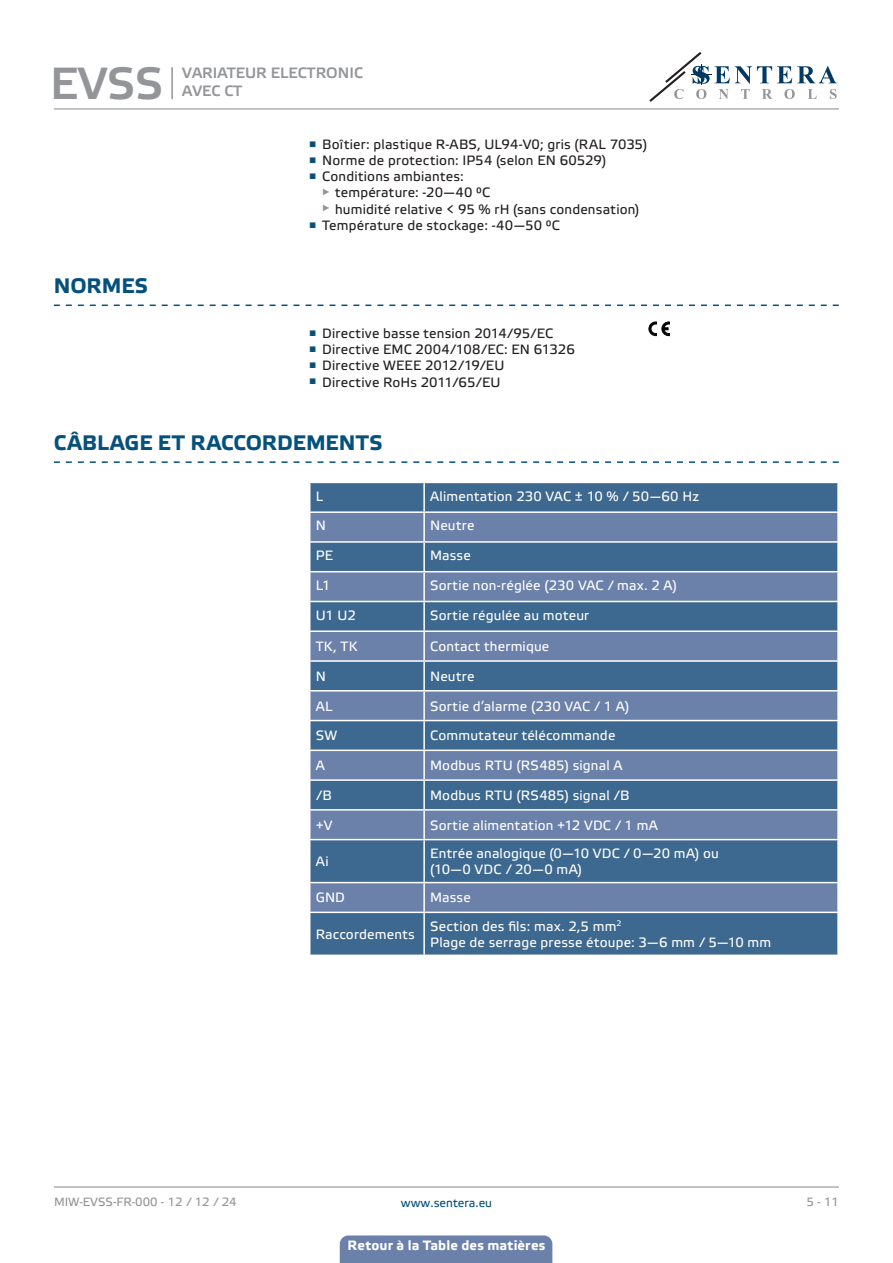
<style>
.page{position:relative;width:893px;height:1263px;background:#fff}
.page>*{position:absolute;margin:0;border:0;box-sizing:border-box;transform-origin:0 0}
.t1{font:45px "Etelka Medium Pro";color:#939598}
.t2{font:700 21px "Etelka Text Pro";color:#06517c}
.t3{font:15px/18px "Etelka Medium Pro";color:#939598}
.table_text{font:13.5px "Etelka Text Pro";letter-spacing:.015em;color:#fff}
.t4{font:13.5px "Etelka Text Pro";letter-spacing:.015em;color:#231f20}
.t5{font:700 13.5px "Etelka Text Pro";letter-spacing:.01em;color:#fff}
.t6{font:12px "Etelka Text Pro";color:#939598}
.t7{font:12px "Etelka Text Pro";color:#06517c}
</style>
<div class="page">
<hr style="left:54px;top:108px;width:785px;height:1px;background:#939598">
<hr style="left:54px;top:1186px;width:785px;height:1px;background:#939598">
<svg style="left:649px;top:52px;width:188px;height:50px"></svg>
<div style="left:340px;top:1235px;width:212px;height:28px;background:#6c81aa"></div>
<svg style="left:54px;top:305px;width:785px;height:1px"></svg>
<svg style="left:54px;top:461px;width:785px;height:2px"></svg>
<svg style="left:648px;top:322px;width:21px;height:14px"></svg>
<div style="left:310px;top:483px;width:527px;height:471px;background:#3d688f"></div>
<svg style="left:310px;top:513px;width:527px;height:398px;background:#57779e"></svg>
<hr style="left:423px;top:483px;width:2px;height:28px;background:#fff">
<hr style="left:309px;top:511px;width:115px;height:2px;background:#fff">
<hr style="left:424px;top:511px;width:415px;height:2px;background:#fff">
<hr style="left:423px;top:513px;width:2px;height:28px;background:#fff">
<hr style="left:309px;top:541px;width:115px;height:2px;background:#fff">
<hr style="left:424px;top:541px;width:415px;height:2px;background:#fff">
<hr style="left:423px;top:543px;width:2px;height:28px;background:#fff">
<hr style="left:309px;top:571px;width:115px;height:1px;background:#fff">
<hr style="left:424px;top:571px;width:415px;height:1px;background:#fff">
<hr style="left:423px;top:572px;width:2px;height:29px;background:#fff">
<hr style="left:309px;top:601px;width:115px;height:1px;background:#fff">
<hr style="left:424px;top:601px;width:415px;height:1px;background:#fff">
<hr style="left:423px;top:602px;width:2px;height:28px;background:#fff">
<hr style="left:309px;top:630px;width:115px;height:2px;background:#fff">
<hr style="left:424px;top:630px;width:415px;height:2px;background:#fff">
<hr style="left:423px;top:632px;width:2px;height:28px;background:#fff">
<hr style="left:309px;top:660px;width:115px;height:2px;background:#fff">
<hr style="left:424px;top:660px;width:415px;height:2px;background:#fff">
<hr style="left:423px;top:662px;width:2px;height:28px;background:#fff">
<hr style="left:309px;top:690px;width:115px;height:1px;background:#fff">
<hr style="left:424px;top:690px;width:415px;height:1px;background:#fff">
<hr style="left:423px;top:691px;width:2px;height:29px;background:#fff">
<hr style="left:309px;top:720px;width:115px;height:1px;background:#fff">
<hr style="left:424px;top:720px;width:415px;height:1px;background:#fff">
<hr style="left:423px;top:721px;width:2px;height:28px;background:#fff">
<hr style="left:309px;top:749px;width:115px;height:2px;background:#fff">
<hr style="left:424px;top:749px;width:415px;height:2px;background:#fff">
<hr style="left:423px;top:751px;width:2px;height:28px;background:#fff">
<hr style="left:309px;top:779px;width:115px;height:2px;background:#fff">
<hr style="left:424px;top:779px;width:415px;height:2px;background:#fff">
<hr style="left:423px;top:781px;width:2px;height:28px;background:#fff">
<hr style="left:309px;top:809px;width:115px;height:2px;background:#fff">
<hr style="left:424px;top:809px;width:415px;height:2px;background:#fff">
<hr style="left:423px;top:811px;width:2px;height:28px;background:#fff">
<hr style="left:309px;top:839px;width:115px;height:1px;background:#fff">
<hr style="left:424px;top:839px;width:415px;height:1px;background:#fff">
<hr style="left:423px;top:840px;width:2px;height:42px;background:#fff">
<hr style="left:309px;top:882px;width:115px;height:1px;background:#fff">
<hr style="left:424px;top:882px;width:415px;height:1px;background:#fff">
<hr style="left:423px;top:883px;width:2px;height:28px;background:#fff">
<hr style="left:309px;top:911px;width:115px;height:2px;background:#fff">
<hr style="left:424px;top:911px;width:415px;height:2px;background:#fff">
<hr style="left:423px;top:913px;width:2px;height:41px;background:#fff">
<hr style="left:171px;top:67px;width:2px;height:32px;background:#939598">
<h1 class="t1" style="left:50px;top:59px;width:115px">EVSS</h1>
<p class="t3" style="left:182px;top:65px;width:182px">VARIATEUR ELECTRONIC<br>AVEC CT</p>
<p class="t2" style="left:54px;top:274px;width:96px">NORMES</p>
<p class="t4" style="left:309px;top:137px;width:340px"><sup>■</sup> Boîtier: plastique R-ABS, UL94-V0; gris (RAL 7035)</p>
<p class="t4" style="left:309px;top:153px;width:299px"><sup>■</sup> Norme de protection: IP54 (selon EN 60529)</p>
<p class="t4" style="left:309px;top:169px;width:156px"><sup>■</sup> Conditions ambiantes:</p>
<p class="t4" style="left:322px;top:185px;width:170px"><sup>►</sup> température: -20—40 °C</p>
<p class="t4" style="left:322px;top:202px;width:319px"><sup>►</sup> humidité relative &lt; 95 % rH (sans condensation)</p>
<p class="t4" style="left:309px;top:218px;width:252px"><sup>■</sup> Température de stockage: -40—50 °C</p>
<p class="t4" style="left:309px;top:326px;width:246px"><sup>■</sup> Directive basse tension 2014/95/EC</p>
<p class="t4" style="left:309px;top:342px;width:267px"><sup>■</sup> Directive EMC 2004/108/EC: EN 61326</p>
<p class="t4" style="left:309px;top:359px;width:197px"><sup>■</sup> Directive WEEE 2012/19/EU</p>
<p class="t4" style="left:309px;top:375px;width:193px"><sup>■</sup> Directive RoHs 2011/65/EU</p>
<p class="t2" style="left:54px;top:431px;width:330px">CÂBLAGE ET RACCORDEMENTS</p>
<p class="table_text" style="left:316px;top:489px;width:9px">L</p>
<p class="table_text" style="left:430px;top:489px;width:270px">Alimentation 230 VAC ± 10 % / 50—60 Hz</p>
<p class="table_text" style="left:316px;top:518px;width:12px">N</p>
<p class="table_text" style="left:430px;top:518px;width:46px">Neutre</p>
<p class="table_text" style="left:316px;top:548px;width:19px">PE</p>
<p class="table_text" style="left:430px;top:548px;width:42px">Masse</p>
<p class="table_text" style="left:316px;top:578px;width:16px">L1</p>
<p class="table_text" style="left:430px;top:578px;width:248px">Sortie non-réglée (230 VAC / max. 2 A)</p>
<p class="table_text" style="left:316px;top:608px;width:42px">U1 U2</p>
<p class="table_text" style="left:430px;top:608px;width:160px">Sortie régulée au moteur</p>
<p class="table_text" style="left:316px;top:639px;width:43px">TK, TK</p>
<p class="table_text" style="left:430px;top:639px;width:121px">Contact thermique</p>
<p class="table_text" style="left:316px;top:669px;width:12px">N</p>
<p class="table_text" style="left:430px;top:669px;width:46px">Neutre</p>
<p class="table_text" style="left:316px;top:699px;width:18px">AL</p>
<p class="table_text" style="left:430px;top:699px;width:200px">Sortie d’alarme (230 VAC / 1 A)</p>
<p class="table_text" style="left:316px;top:728px;width:23px">SW</p>
<p class="table_text" style="left:430px;top:728px;width:187px">Commutateur télécommande</p>
<p class="table_text" style="left:316px;top:758px;width:11px">A</p>
<p class="table_text" style="left:430px;top:758px;width:194px">Modbus RTU (RS485) signal A</p>
<p class="table_text" style="left:316px;top:788px;width:18px">/B</p>
<p class="table_text" style="left:430px;top:788px;width:201px">Modbus RTU (RS485) signal /B</p>
<p class="table_text" style="left:316px;top:818px;width:18px">+V</p>
<p class="table_text" style="left:430px;top:818px;width:229px">Sortie alimentation +12 VDC / 1 mA</p>
<p class="table_text" style="left:316px;top:854px;width:14px">Ai</p>
<p class="table_text" style="left:430px;top:846px;width:290px">Entrée analogique (0—10 VDC / 0—20 mA) ou</p>
<p class="table_text" style="left:430px;top:862px;width:153px">(10—0 VDC / 20—0 mA)</p>
<p class="table_text" style="left:316px;top:890px;width:31px">GND</p>
<p class="table_text" style="left:430px;top:890px;width:42px">Masse</p>
<p class="table_text" style="left:316px;top:927px;width:101px">Raccordements</p>
<p class="table_text" style="left:430px;top:919px;width:193px">Section des fils: max. 2,5 mm<sup>2</sup></p>
<p class="table_text" style="left:430px;top:935px;width:343px">Plage de serrage presse étoupe: 3—6 mm / 5—10 mm</p>
<p class="t6" style="left:54px;top:1195px;width:184px">MIW-EVSS-FR-000 - 12 / 12 / 24</p>
<p class="t7" style="left:401px;top:1196px;width:93px">www.sentera.eu</p>
<p class="t6" style="left:806px;top:1195px;width:34px">5 - 11</p>
<p class="t5" style="left:348px;top:1238px;width:199px">Retour à la Table des matières</p>
</div>
